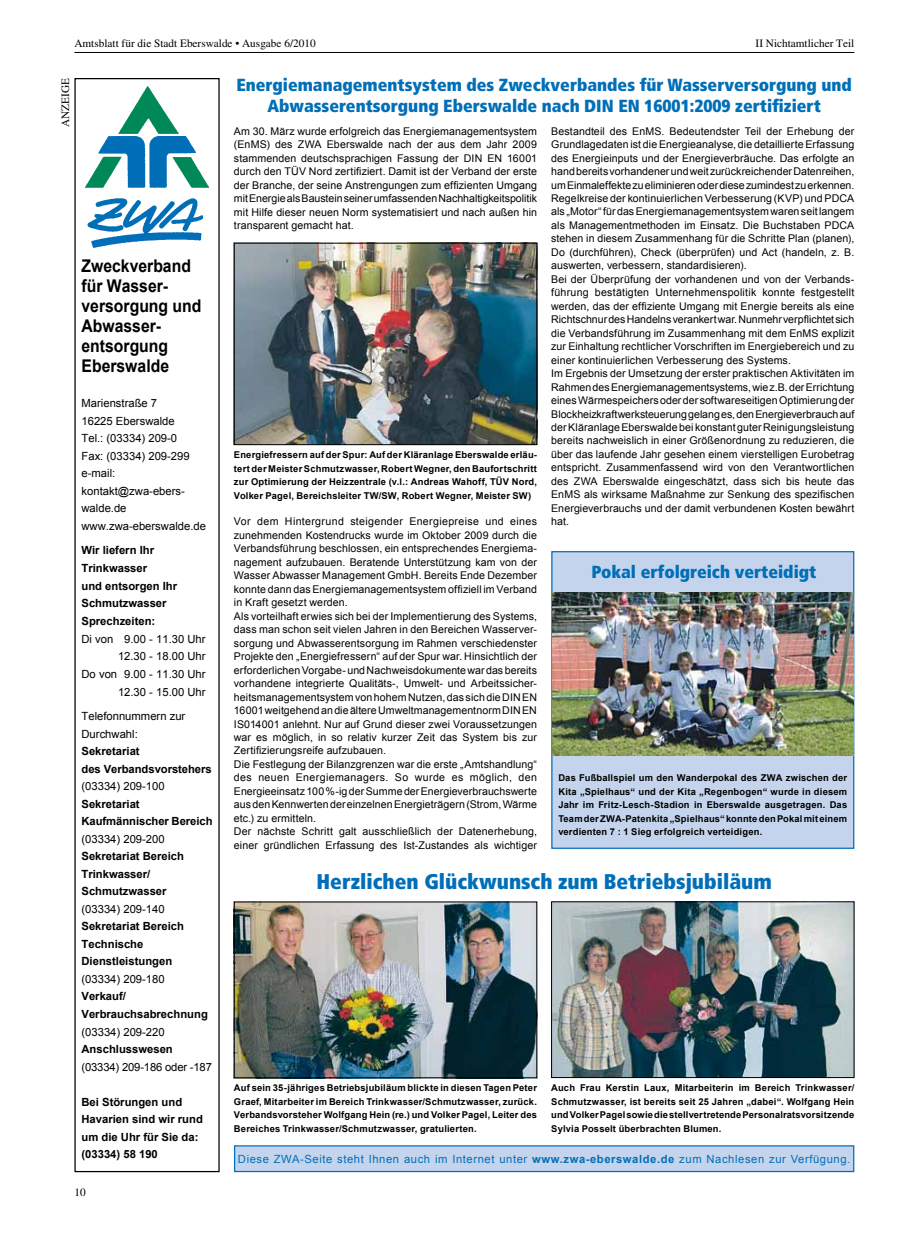
<style>
.page{position:relative;width:904px;height:1241px;background:#fff}
.page>*{position:absolute;margin:0;border:0;box-sizing:border-box;transform-origin:0 0}
.t1{font:900 condensed 21.25px "Frutiger LT Std";color:#006fb8}
.t2{font:900 condensed 17.5px/21px "Frutiger LT Std";color:#006fb8;text-align:center}
.t3{font:700 17.5px/20px "Arial";color:#000;scale:.9 1}
.t4{font:700 11.25px/17.5px "Arial";color:#000}
.t5{font:11.25px/17.5px "Arial";color:#000}
.t6{font:11.25px "Arial";letter-spacing:.05em;color:#006fb8}
.t7{font:11.25px "Times LT Std";color:#000}
.t8{font:10.62px/13.5px "Arial";letter-spacing:.01em;color:#000}
.t9{font:700 9.38px/13.5px "Arial";letter-spacing:.02em;color:#000;text-align:justify}
.s1{font-weight:700}
</style>
<div class="page">
<hr style="left:74px;top:52px;width:780px;height:1px;background:#000">
<div style="left:551px;top:551px;width:303px;height:297px;background:#c5d4ed;border:1px solid #006fb8"></div>
<img style="left:85px;top:86px;width:124px;height:101px">
<img style="left:88px;top:136px;width:115px;height:112px">
<img style="left:236px;top:245px;width:299px;height:198px">
<div style="left:234px;top:243px;width:303px;height:202px;border:1px solid #000"></div>
<div style="left:234px;top:1144px;width:620px;height:27px;background:#c5d4ed"></div>
<img style="left:553px;top:903px;width:299px;height:172px">
<div style="left:551px;top:901px;width:303px;height:176px;border:1px solid #000"></div>
<img style="left:236px;top:903px;width:299px;height:172px">
<div style="left:234px;top:901px;width:303px;height:176px;border:1px solid #000"></div>
<img style="left:552px;top:592px;width:301px;height:163px">
<p class="t7" style="left:74px;top:37px;width:243px">Amtsblatt für die Stadt Eberswalde • Ausgabe 6/2010</p>
<p class="t7" style="left:755px;top:37px;width:100px">II Nichtamtlicher Teil</p>
<p class="t7" style="left:59px;top:127px;width:50px;rotate:-90deg">ANZEIGE</p>
<h2 class="t3" style="left:81px;top:256px;width:135px">Zweckverband für Wasser&shy;versorgung und<br>Abwasser&shy;entsorgung<br>Eberswalde</h2>
<p class="t5" style="left:81px;top:394px;width:126px">Marienstraße 7<br>16225 Eberswalde<br>Tel.: (03334) 209-0<br>Fax: (03334) 209-299 e-mail: kontakt@zwa-ebers&shy;walde.de www.zwa-eberswalde.de</p>
<p class="t4" style="left:81px;top:542px;width:97px">Wir liefern Ihr<br>Trinkwasser<br>und entsorgen Ihr<br>Schmutzwasser<br>Sprechzeiten:</p>
<p class="t5" style="left:81px;top:629px;width:126px;text-align:right">Di von 9.00 - 11.30 Uhr<br>12.30 - 18.00 Uhr<br>Do von 9.00 - 11.30 Uhr<br>12.30 - 15.00 Uhr</p>
<p class="t5" style="left:81px;top:707px;width:105px">Telefonnummern zur<br>Durchwahl:</p>
<p class="t4" style="left:81px;top:742px;width:132px">Sekretariat<br>des Verbandsvorstehers</p>
<p class="t5" style="left:81px;top:777px;width:85px">(03334) 209-100</p>
<p class="t4" style="left:81px;top:795px;width:132px">Sekretariat<br>Kaufmännischer Bereich</p>
<p class="t5" style="left:81px;top:830px;width:85px">(03334) 209-200</p>
<p class="t4" style="left:81px;top:847px;width:104px">Sekretariat Bereich<br>Trinkwasser/<br>Schmutzwasser</p>
<p class="t5" style="left:81px;top:900px;width:85px">(03334) 209-140</p>
<p class="t4" style="left:81px;top:917px;width:104px">Sekretariat Bereich<br>Technische<br>Dienstleistungen</p>
<p class="t5" style="left:81px;top:970px;width:85px">(03334) 209-180</p>
<p class="t4" style="left:81px;top:987px;width:128px">Verkauf/<br>Verbrauchsabrechnung</p>
<p class="t5" style="left:81px;top:1022px;width:85px">(03334) 209-220</p>
<p class="t4" style="left:81px;top:1040px;width:93px">Anschlusswesen</p>
<p class="t5" style="left:81px;top:1057px;width:132px">(03334) 209-186 oder -187</p>
<p class="t4" style="left:81px;top:1093px;width:123px">Bei Störungen und<br>Havarien sind wir rund um die Uhr für Sie da: (03334) 58 190</p>
<p class="t7" style="left:74px;top:1185px;width:13px">10</p>
<h2 class="t2" style="left:236px;top:74px;width:617px">Energiemanagementsystem des Zweckverbandes für Wasserversorgung und<br>Abwasserentsorgung Eberswalde nach DIN EN 16001:2009 zertifiziert</h2>
<p class="t8" style="left:234px;top:124px;width:304px;text-align:justify">Am 30. März wurde erfolgreich das Energiemanagementsystem (EnMS) des ZWA Eberswalde nach der aus dem Jahr 2009 stammenden deutschsprachigen Fassung der DIN EN 16001 durch den TÜV Nord zertifiziert. Damit ist der Verband der erste der Branche, der seine Anstrengungen zum effizienten Umgang mit Energie als Baustein seiner umfassenden Nachhaltigkeitspolitik mit Hilfe dieser neuen Norm systematisiert und nach außen hin transparent gemacht hat.</p>
<p class="t9" style="left:234px;top:448px;width:304px">Energiefressern auf der Spur: Auf der Kläranlage Eberswalde erläu&shy;tert der Meister Schmutzwasser, Robert Wegner, den Baufortschritt zur Optimierung der Heizzentrale (v.l.: Andreas Wahoff, TÜV Nord, Volker Pagel, Bereichsleiter TW/SW, Robert Wegner, Meister SW)</p>
<p class="t8" style="left:234px;top:515px;width:304px">Vor dem Hintergrund steigender Energiepreise und eines zunehmenden Kostendrucks wurde im Oktober 2009 durch die Verbandsführung beschlossen, ein entsprechendes Energiema&shy;nagement aufzubauen. Beratende Unterstützung kam von der Wasser Abwasser Management GmbH. Bereits Ende Dezember konnte dann das Energiemanagementsystem offiziell im Verband in Kraft gesetzt werden.<br>Als vorteilhaft erwies sich bei der Implementierung des Systems, dass man schon seit vielen Jahren in den Bereichen Wasserver&shy;sorgung und Abwasserentsorgung im Rahmen verschiedenster Projekte den „Energiefressern“ auf der Spur war. Hinsichtlich der erforderlichen Vorgabe- und Nachweisdokumente war das bereits vorhandene integrierte Qualitäts-, Umwelt- und Arbeitssicher&shy;heitsmanagementsystem von hohem Nutzen, das sich die DIN EN 16001 weitgehend an die ältere Umweltmanagementnorm DIN EN IS014001 anlehnt. Nur auf Grund dieser zwei Voraussetzungen war es möglich, in so relativ kurzer Zeit das System bis zur Zertifizierungsreife aufzubauen.<br>Die Festlegung der Bilanzgrenzen war die erste „Amtshandlung“ des neuen Energiemanagers. So wurde es möglich, den Energieeinsatz 100 %-ig der Summe der Energieverbrauchswerte aus den Kennwerten der einzelnen Energieträgern (Strom, Wärme etc.) zu ermitteln.<br>Der nächste Schritt galt ausschließlich der Datenerhebung, einer gründlichen Erfassung des Ist-Zustandes als wichtiger</p>
<p class="t8" style="left:551px;top:124px;width:304px">Bestandteil des EnMS. Bedeutendster Teil der Erhebung der Grundlagedaten ist die Energieanalyse, die detaillierte Erfassung des Energieinputs und der Energieverbräuche. Das erfolgte an hand bereits vorhandener und weit zurückreichender Datenreihen, um Einmaleffekte zu eliminieren oder diese zumindest zu erkennen.<br>Regelkreise der kontinuierlichen Verbesserung (KVP) und PDCA als „Motor“ für das Energiemanagementsystem waren seit langem als Managementmethoden im Einsatz. Die Buchstaben PDCA stehen in diesem Zusammenhang für die Schritte Plan (planen), Do (durchführen), Check (überprüfen) und Act (handeln, z. B. auswerten, verbessern, standardisieren).<br>Bei der Überprüfung der vorhandenen und von der Verbands&shy;führung bestätigten Unternehmenspolitik konnte festgestellt werden, das der effiziente Umgang mit Energie bereits als eine Richtschnur des Handelns verankert war. Nunmehr verpflichtet sich die Verbandsführung im Zusammenhang mit dem EnMS explizit zur Einhaltung rechtlicher Vorschriften im Energiebereich und zu einer kontinuierlichen Verbesserung des Systems.<br>Im Ergebnis der Umsetzung der erster praktischen Aktivitäten im Rahmen des Energiemanagementsystems, wie z.B. der Errichtung eines Wärmespeichers oder der softwareseitigen Optimierung der Blockheizkraftwerksteuerung gelang es, den Energieverbrauch auf der Kläranlage Eberswalde bei konstant guter Reinigungsleistung bereits nachweislich in einer Größenordnung zu reduzieren, die über das laufende Jahr gesehen einem vierstelligen Eurobetrag entspricht. Zusammenfassend wird von den Verantwortlichen des ZWA Eberswalde eingeschätzt, dass sich bis heute das EnMS als wirksame Maßnahme zur Senkung des spezifischen Energieverbrauchs und der damit verbundenen Kosten bewährt hat.</p>
<h2 class="t2" style="left:591px;top:561px;width:226px">Pokal erfolgreich verteidigt</h2>
<p class="t9" style="left:558px;top:771px;width:290px">Das Fußballspiel um den Wanderpokal des ZWA zwischen der Kita „Spielhaus“ und der Kita „Regenbogen“ wurde in diesem Jahr im Fritz-Lesch-Stadion in Eberswalde ausgetragen. Das Team der ZWA-Patenkita „Spielhaus“ konnte den Pokal mit einem verdienten 7 : 1 Sieg erfolgreich verteidigen.</p>
<h1 class="t1" style="left:316px;top:868px;width:457px">Herzlichen Glückwunsch zum Betriebsjubiläum</h1>
<p class="t9" style="left:234px;top:1081px;width:304px">Auf sein 35-jähriges Betriebsjubiläum blickte in diesen Tagen Peter Graef, Mitarbeiter im Bereich Trinkwasser/Schmutzwasser, zurück.<br>Verbandsvorsteher Wolfgang Hein (re.) und Volker Pagel, Leiter des Bereiches Trinkwasser/Schmutzwasser, gratulierten.</p>
<p class="t9" style="left:551px;top:1081px;width:304px">Auch Frau Kerstin Laux, Mitarbeiterin im Bereich Trinkwasser/ Schmutzwasser, ist bereits seit 25 Jahren „dabei“. Wolfgang Hein und Volker Pagel sowie die stellvertretende Personalratsvorsitzende Sylvia Posselt überbrachten Blumen.</p>
<p class="t6" style="left:238px;top:1151px;width:614px">Diese ZWA-Seite steht Ihnen auch im Internet unter <span class="s1">www.zwa-eberswalde.de</span> zum Nachlesen zur Verfügung.</p>
</div>
